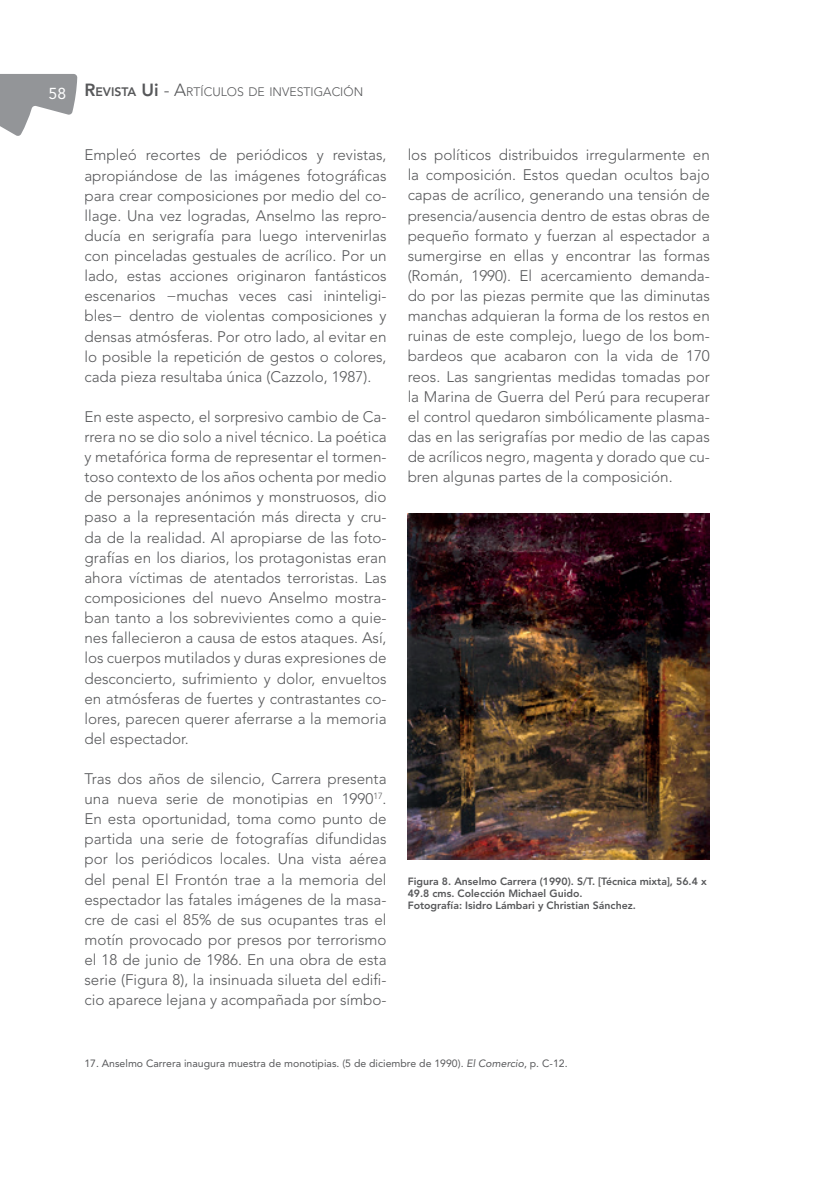
<style>
.page{position:relative;width:834px;height:1191px;background:#fff}
.page>*{position:absolute;margin:0;border:0;box-sizing:border-box;transform-origin:0 0}
.t1{font:15.75px "Avenir LT Std";color:#fff}
.t2{font:300 15.22px/20.1px "Avenir LT Std";color:#57585a;text-align:justify}
.t3{font:300 12.25px "Avenir LT Std";color:#57585a}
.t4{font:800 10.5px/12.2px "Avenir LT Std";color:#57585a}
.t5{font:10.5px "Avenir LT Std";color:#57585a}
.s1{font-weight:800;font-size:17.5px}
.s2{font-weight:800}
.s3{font-size:17.5px}
.s4{font-style:italic}
</style>
<div class="page">
<svg style="left:0;top:74px;width:77px;height:62px"></svg>
<img style="left:407px;top:513px;width:302px;height:347px">
<p class="t1" style="left:49px;top:84px;width:19px">58</p>
<p class="t3" style="left:84px;top:85px;width:280px"><span class="s1">R</span><span class="s2">EVISTA</span> <span class="s1">U</span><span class="s1">i</span> <span class="s3">- A</span>RTÍCULOS DE INVESTIGACIÓN</p>
<p class="t2" style="left:84px;top:145px;width:304px">Empleó recortes de periódicos y revistas, apropiándose de las imágenes fotográficas para crear composiciones por medio del co&shy;llage. Una vez logradas, Anselmo las repro&shy;ducía en serigrafía para luego intervenirlas con pinceladas gestuales de acrílico. Por un lado, estas acciones originaron fantásticos escenarios −muchas veces casi ininteligi&shy;bles− dentro de violentas composiciones y densas atmósferas. Por otro lado, al evitar en lo posible la repetición de gestos o colores, cada pieza resultaba única (Cazzolo, 1987).</p>
<p class="t2" style="left:84px;top:406px;width:304px">En este aspecto, el sorpresivo cambio de Ca&shy;rrera no se dio solo a nivel técnico. La poética y metafórica forma de representar el tormen&shy;toso contexto de los años ochenta por medio de personajes anónimos y monstruosos, dio paso a la representación más directa y cru&shy;da de la realidad. Al apropiarse de las foto&shy;grafías en los diarios, los protagonistas eran ahora víctimas de atentados terroristas. Las composiciones del nuevo Anselmo mostra&shy;ban tanto a los sobrevivientes como a quie&shy;nes fallecieron a causa de estos ataques. Así, los cuerpos mutilados y duras expresiones de desconcierto, sufrimiento y dolor, envueltos en atmósferas de fuertes y contrastantes co&shy;lores, parecen querer aferrarse a la memoria del espectador.</p>
<p class="t2" style="left:84px;top:768px;width:304px">Tras dos años de silencio, Carrera presenta una nueva serie de monotipias en 1990<sup>17</sup>.<br>En esta oportunidad, toma como punto de partida una serie de fotografías difundidas por los periódicos locales. Una vista aérea del penal El Frontón trae a la memoria del espectador las fatales imágenes de la masa&shy;cre de casi el 85% de sus ocupantes tras el motín provocado por presos por terrorismo el 18 de junio de 1986. En una obra de esta serie (Figura 8), la insinuada silueta del edifi&shy;cio aparece lejana y acompañada por símbo-</p>
<p class="t2" style="left:407px;top:145px;width:304px">los políticos distribuidos irregularmente en la composición. Estos quedan ocultos bajo capas de acrílico, generando una tensión de presencia/ausencia dentro de estas obras de pequeño formato y fuerzan al espectador a sumergirse en ellas y encontrar las formas (Román, 1990). El acercamiento demanda&shy;do por las piezas permite que las diminutas manchas adquieran la forma de los restos en ruinas de este complejo, luego de los bom&shy;bardeos que acabaron con la vida de 170 reos. Las sangrientas medidas tomadas por la Marina de Guerra del Perú para recuperar el control quedaron simbólicamente plasma&shy;das en las serigrafías por medio de las capas de acrílicos negro, magenta y dorado que cu&shy;bren algunas partes de la composición.</p>
<p class="t4" style="left:407px;top:875px;width:300px">Figura 8. Anselmo Carrera (1990). S/T. [Técnica mixta], 56.4 x<br>49.8 cms. Colección Michael Guido.<br>Fotografía: Isidro Lámbari y Christian Sánchez.</p>
<p class="t5" style="left:84px;top:1057px;width:484px">17. Anselmo Carrera inaugura muestra de monotipias. (5 de diciembre de 1990). <span class="s4">El Comercio</span>, p. C-12.</p>
</div>
